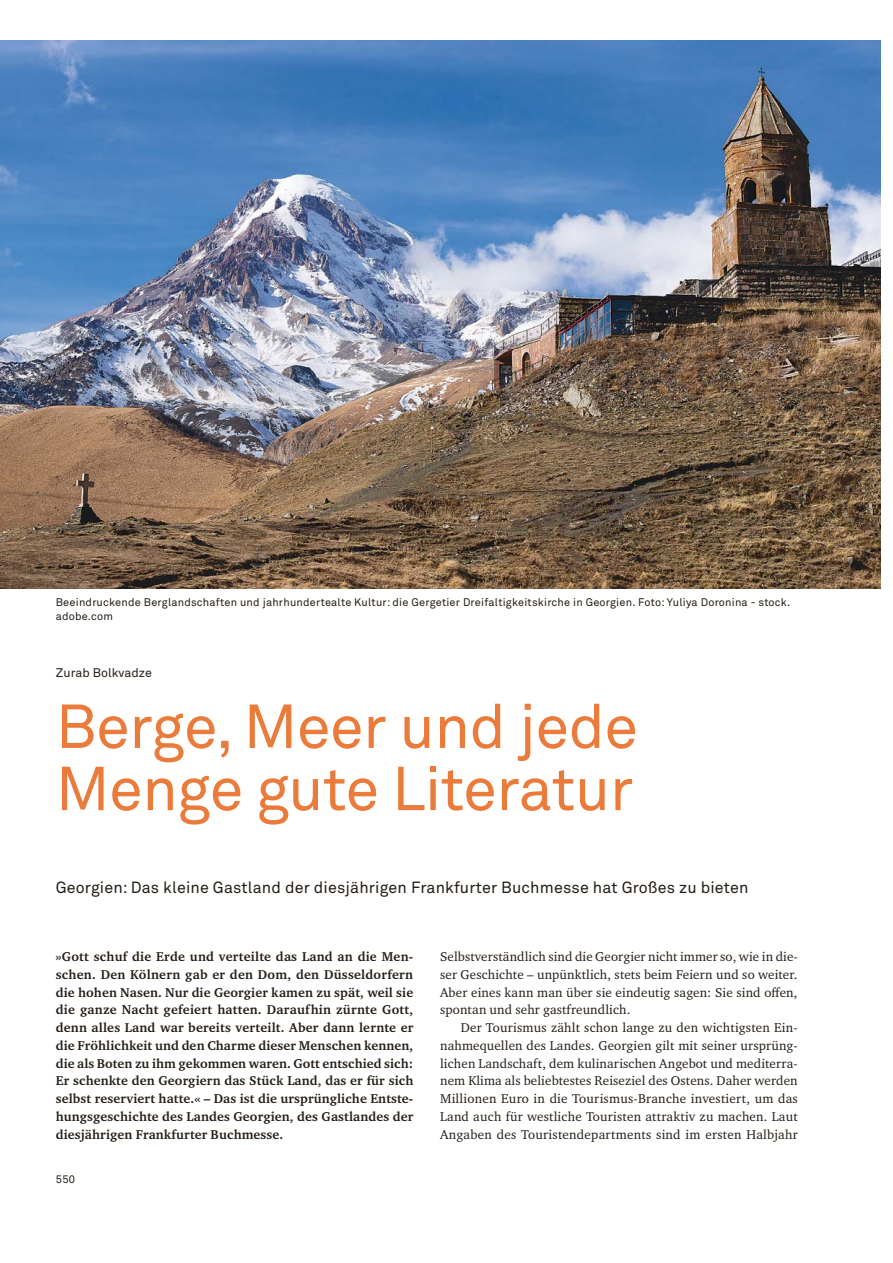
<style>
.page{position:relative;width:893px;height:1263px;background:#fff}
.page>*{position:absolute;margin:0;border:0;box-sizing:border-box;transform-origin:0 0}
.t1{font:61.2px/62.2px "Akkurat Pro";letter-spacing:-.01em;color:#eb7b3b}
.t2{font:16.05px "Akkurat Pro";letter-spacing:.01em;color:#251d16}
.t3{font:13.05px/17.7px "Charter ITC Pro";letter-spacing:.01em;color:#251d16;text-align:justify}
.t4{font:700 13.05px/17.7px "Charter ITC Pro";letter-spacing:.01em;color:#251d16;text-align:justify}
.t5{font:12.45px "Akkurat Pro";letter-spacing:.005em;color:#251d16}
.t6{font:10.95px/14.5px "Akkurat Pro";letter-spacing:.02em;color:#251d16}
</style>
<div class="page">
<img style="left:0;top:41px;width:880px;height:547px">
<p class="t6" style="left:56px;top:596px;width:736px">Beeindruckende Berglandschaften und jahrhundertealte Kultur: die Gergetier Dreifaltigkeitskirche in Georgien. Foto: Yuliya Doronina - stock. adobe.com</p>
<p class="t5" style="left:56px;top:668px;width:98px">Zurab Bolkvadze</p>
<h1 class="t1" style="left:56px;top:702px;width:584px">Berge, Meer und jede<br>Menge gute Literatur</h1>
<p class="t2" style="left:56px;top:881px;width:694px">Georgien: Das kleine Gastland der diesjährigen Frankfurter Buchmesse hat Großes zu bieten</p>
<p class="t4" style="left:56px;top:948px;width:359px">»Gott schuf die Erde und verteilte das Land an die Men&shy;schen. Den Kölnern gab er den Dom, den Düsseldorfern die hohen Nasen. Nur die Georgier kamen zu spät, weil sie die ganze Nacht gefeiert hatten. Daraufhin zürnte Gott, denn alles Land war bereits verteilt. Aber dann lernte er die Fröhlichkeit und den Charme dieser Menschen kennen, die als Boten zu ihm gekommen waren. Gott entschied sich:<br>Er schenkte den Georgiern das Stück Land, das er für sich selbst reserviert hatte.« – Das ist die ursprüngliche Entste&shy;hungsgeschichte des Landes Georgien, des Gastlandes der diesjährigen Frankfurter Buchmesse.</p>
<p class="t3" style="left:440px;top:948px;width:359px">Selbstverständlich sind die Georgier nicht immer so, wie in die&shy;ser Geschichte – unpünktlich, stets beim Feiern und so weiter.<br>Aber eines kann man über sie eindeutig sagen: Sie sind offen, spontan und sehr gastfreundlich.</p>
<p class="t3" style="left:440px;top:1019px;width:359px;text-indent:21px">Der Tourismus zählt schon lange zu den wichtigsten Ein&shy;nahmequellen des Landes. Georgien gilt mit seiner ursprüng&shy;lichen Landschaft, dem kulinarischen Angebot und mediterra&shy;nem Klima als beliebtestes Reiseziel des Ostens. Daher werden Millionen Euro in die Tourismus-Branche investiert, um das Land auch für westliche Touristen attraktiv zu machen. Laut Angaben des Touristendepartments sind im ersten Halbjahr</p>
<p class="t6" style="left:56px;top:1173px;width:21px">550</p>
</div>
